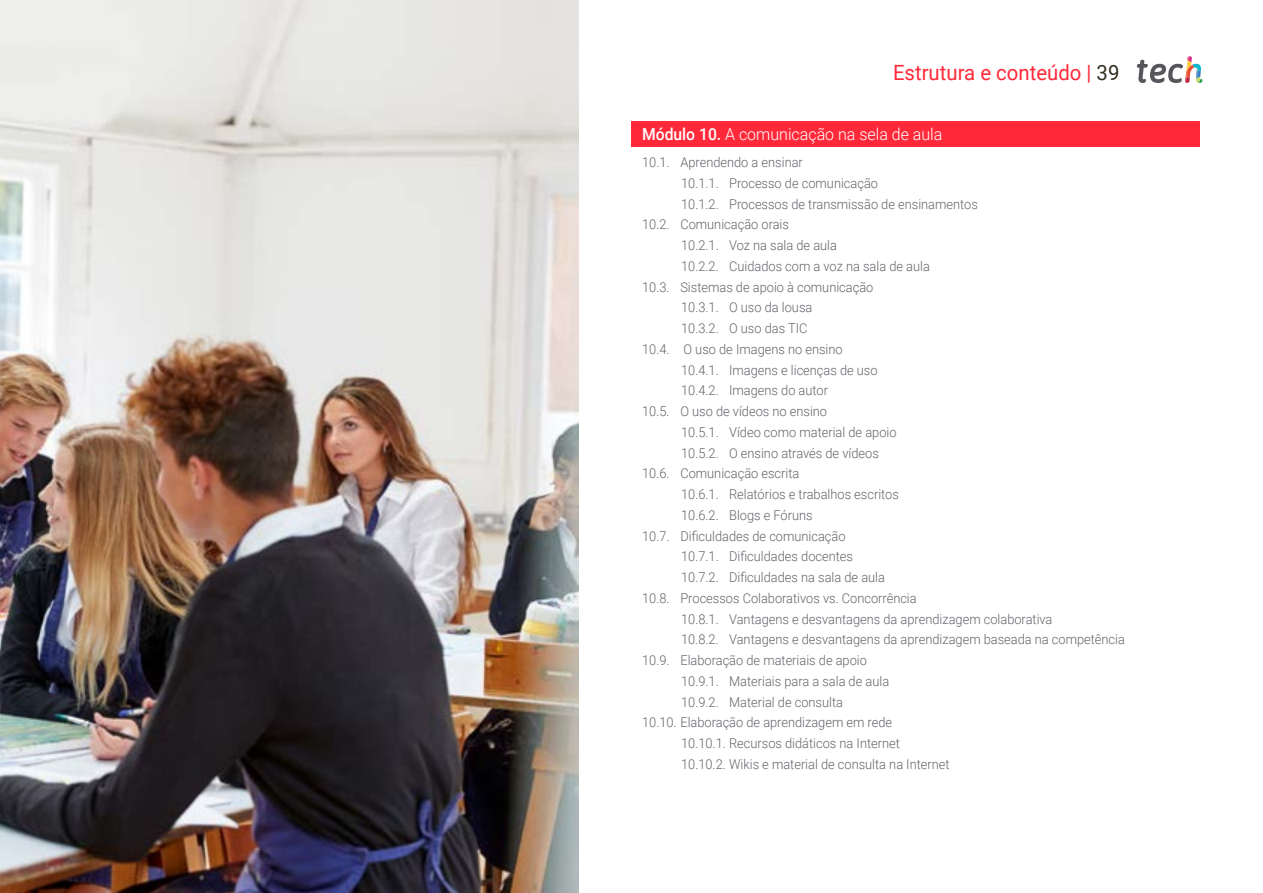
<style>
.page{position:relative;width:1263px;height:893px;background:#fff}
.page>*{position:absolute;margin:0;border:0;box-sizing:border-box;transform-origin:0 0}
.t1{font:21px "Roboto";color:#ff293a}
.t2{font:300 16.5px "Roboto";color:#fff}
.t3{font:300 13.5px "Roboto";color:#61646a;scale:.95 1}
.s1{color:#312e20}
.s2{font-weight:500}
</style>
<div class="page">
<img style="left:0;top:0;width:578px;height:893px">
<svg style="left:1137px;top:56px;width:65px;height:27px"></svg>
<div style="left:631px;top:121px;width:568px;height:25px;background:#ff293a"></div>
<h1 class="t1" style="left:893px;top:57px;width:228px">Estrutura e conteúdo | <span class="s1">39</span></h1>
<p class="t2" style="left:642px;top:123px;width:302px"><span class="s2">Módulo 10.</span> A comunicação na sela de aula</p>
<p class="t3" style="left:642px;top:153px;width:171px">10.1. Aprendendo a ensinar</p>
<p class="t3" style="left:681px;top:174px;width:209px">10.1.1. Processo de comunicação</p>
<p class="t3" style="left:681px;top:194px;width:314px">10.1.2. Processos de transmissão de ensinamentos</p>
<p class="t3" style="left:642px;top:215px;width:156px">10.2. Comunicação orais</p>
<p class="t3" style="left:681px;top:236px;width:166px">10.2.1. Voz na sala de aula</p>
<p class="t3" style="left:681px;top:257px;width:263px">10.2.2. Cuidados com a voz na sala de aula</p>
<p class="t3" style="left:642px;top:277px;width:245px">10.3. Sistemas de apoio à comunicação</p>
<p class="t3" style="left:681px;top:298px;width:140px">10.3.1. O uso da lousa</p>
<p class="t3" style="left:681px;top:319px;width:135px">10.3.2. O uso das TIC</p>
<p class="t3" style="left:642px;top:340px;width:213px">10.4. O uso de Imagens no ensino</p>
<p class="t3" style="left:681px;top:360px;width:208px">10.4.1. Imagens e licenças de uso</p>
<p class="t3" style="left:681px;top:381px;width:156px">10.4.2. Imagens do autor</p>
<p class="t3" style="left:642px;top:402px;width:196px">10.5. O uso de vídeos no ensino</p>
<p class="t3" style="left:681px;top:423px;width:228px">10.5.1. Vídeo como material de apoio</p>
<p class="t3" style="left:681px;top:443px;width:210px">10.5.2. O ensino através de vídeos</p>
<p class="t3" style="left:642px;top:464px;width:167px">10.6. Comunicação escrita</p>
<p class="t3" style="left:681px;top:485px;width:231px">10.6.1. Relatórios e trabalhos escritos</p>
<p class="t3" style="left:681px;top:506px;width:140px">10.6.2. Blogs e Fóruns</p>
<p class="t3" style="left:642px;top:526px;width:216px">10.7. Dificuldades de comunicação</p>
<p class="t3" style="left:681px;top:547px;width:182px">10.7.1. Dificuldades docentes</p>
<p class="t3" style="left:681px;top:568px;width:216px">10.7.2. Dificuldades na sala de aula</p>
<p class="t3" style="left:642px;top:589px;width:291px">10.8. Processos Colaborativos vs. Concorrência</p>
<p class="t3" style="left:681px;top:609px;width:392px">10.8.1. Vantagens e desvantagens da aprendizagem colaborativa</p>
<p class="t3" style="left:681px;top:630px;width:469px">10.8.2. Vantagens e desvantagens da aprendizagem baseada na competência</p>
<p class="t3" style="left:642px;top:651px;width:238px">10.9. Elaboração de materiais de apoio</p>
<p class="t3" style="left:681px;top:672px;width:220px">10.9.1. Materiais para a sala de aula</p>
<p class="t3" style="left:681px;top:692px;width:172px">10.9.2. Material de consulta</p>
<p class="t3" style="left:642px;top:713px;width:265px">10.10. Elaboração de aprendizagem em rede</p>
<p class="t3" style="left:681px;top:734px;width:232px">10.10.1. Recursos didáticos na Internet</p>
<p class="t3" style="left:681px;top:755px;width:284px">10.10.2. Wikis e material de consulta na Internet</p>
</div>
